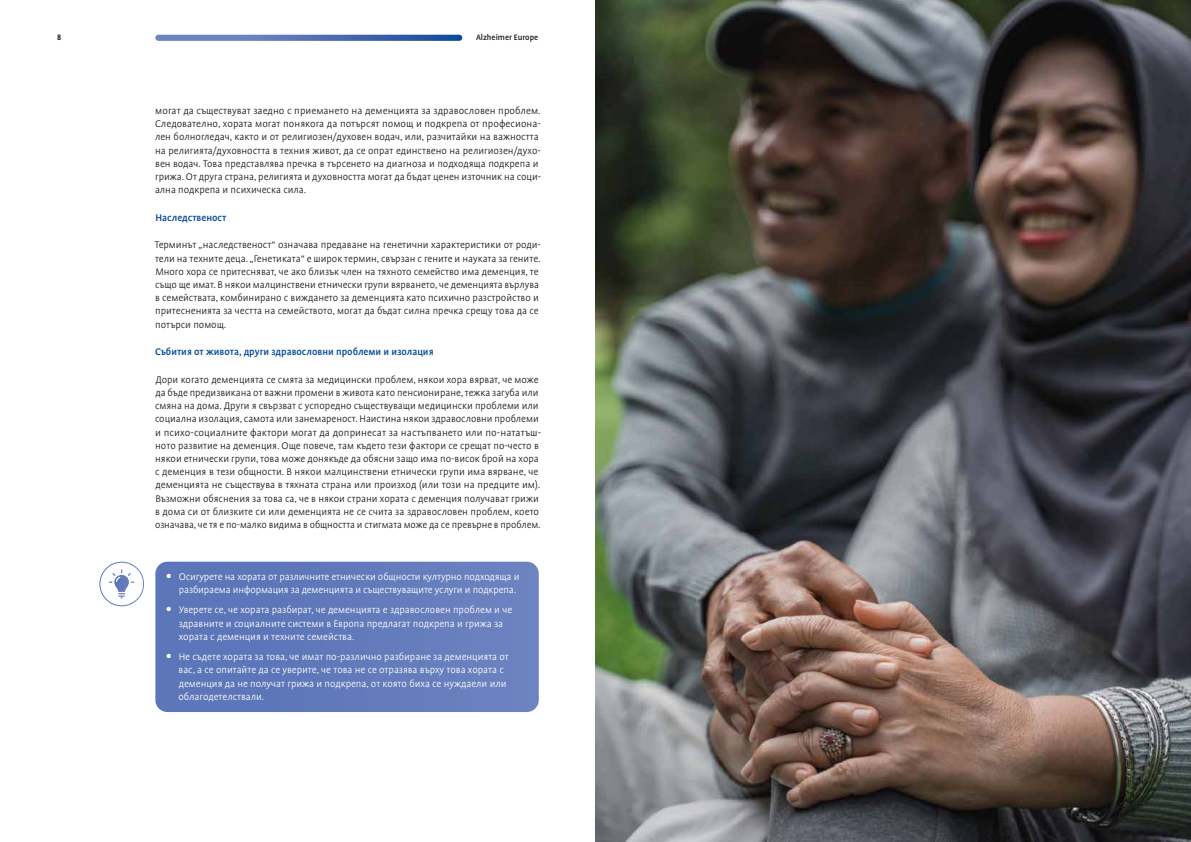
<style>
.page{position:relative;width:1191px;height:842px;background:#fff}
.page>*{position:absolute;margin:0;border:0;box-sizing:border-box;transform-origin:0 0}
.t1{font:300 11px/13.2px "Profile Pro";color:#1d1d1b}
.t2{font:300 11px/13.2px "Profile Pro";color:#fff}
.t3{font:500 11px "Profile Pro";color:#00489a}
.t4{font:500 9px "Profile Pro";color:#1d1d1b}
.t5{font:700 9px "Profile Pro";color:#1d1d1b}
</style>
<div class="page">
<svg style="left:155px;top:35px;width:307px;height:6px;background:#5271b5"></svg>
<img style="left:595px;top:0;width:596px;height:842px">
<svg style="left:155px;top:562px;width:384px;height:150px;background:#637bbb"></svg>
<svg style="left:109px;top:569px;width:25px;height:29px"></svg>
<div style="left:99px;top:562px;width:45px;height:44px;border:1px solid #fff;border-radius:22px"></div>
<svg style="left:167px;top:574px;width:4px;height:4px"></svg>
<svg style="left:167px;top:607px;width:4px;height:5px"></svg>
<svg style="left:167px;top:654px;width:4px;height:4px"></svg>
<p class="t5" style="left:57px;top:32px;width:6px">8</p>
<p class="t4" style="left:476px;top:32px;width:64px">Alzheimer Europe</p>
<p class="t1" style="left:155px;top:105px;width:388px">могат да съществуват заедно с приемането на деменцията за здравословен проблем.<br>Следователно, хората могат понякога да потърсят помощ и подкрепа от професиона&shy;лен болногледач, както и от религиозен/духовен водач, или, разчитайки на важността на религията/духовността в техния живот, да се опрат единствено на религиозен/духо&shy;вен водач. Това представлява пречка в търсенето на диагноза и подходяща подкрепа и грижа. От друга страна, религията и духовността могат да бъдат ценен източник на соци&shy;ална подкрепа и психическа сила.</p>
<p class="t3" style="left:155px;top:211px;width:72px">Наследственост</p>
<p class="t1" style="left:155px;top:239px;width:388px">Терминът „наследственост“ означава предаване на генетични характеристики от роди&shy;тели на техните деца. „Генетиката“ е широк термин, свързан с гените и науката за гените.<br>Много хора се притесняват, че ако близък член на тяхното семейство има деменция, те също ще имат. В някои малцинствени етнически групи вярването, че деменцията върлува в семействата, комбинирано с виждането за деменцията като психично разстройство и притесненията за честта на семейството, могат да бъдат силна пречка срещу това да се потърси помощ.</p>
<p class="t3" style="left:155px;top:346px;width:280px">Събития от живота, други здравословни проблеми и изолация</p>
<p class="t1" style="left:155px;top:373px;width:388px">Дори когато деменцията се смята за медицински проблем, някои хора вярват, че може да бъде предизвикана от важни промени в живота като пенсиониране, тежка загуба или смяна на дома. Други я свързват с успоредно съществуващи медицински проблеми или социална изолация, самота или занемареност. Наистина някои здравословни проблеми и психо-социалните фактори могат да допринесат за настъпването или по-нататъш&shy;ното развитие на деменция. Още повече, там където тези фактори се срещат по-често в някои етнически групи, това може донякъде да обясни защо има по-висок брой на хора с деменция в тези общности. В някои малцинствени етнически групи има вярване, че деменцията не съществува в тяхната страна или произход (или този на предците им).<br>Възможни обяснения за това са, че в някои страни хората с деменция получават грижи в дома си от близките си или деменцията не се счита за здравословен проблем, което означава, че тя е по-малко видима в общността и стигмата може да се превърне в проблем.</p>
<p class="t2" style="left:179px;top:570px;width:342px">Осигурете на хората от различните етнически общности културно подходяща и разбираема информация за деменцията и съществуващите услуги и подкрепа.</p>
<p class="t2" style="left:179px;top:604px;width:335px">Уверете се, че хората разбират, че деменцията е здравословен проблем и че здравните и социалните системи в Европа предлагат подкрепа и грижа за хората с деменция и техните семейства.</p>
<p class="t2" style="left:178px;top:651px;width:332px">Не съдете хората за това, че имат по-различно разбиране за деменцията от вас, а се опитайте да се уверите, че това не се отразява върху това хората с деменция да не получат грижа и подкрепа, от която биха се нуждаели или облагодетелствали.</p>
</div>
